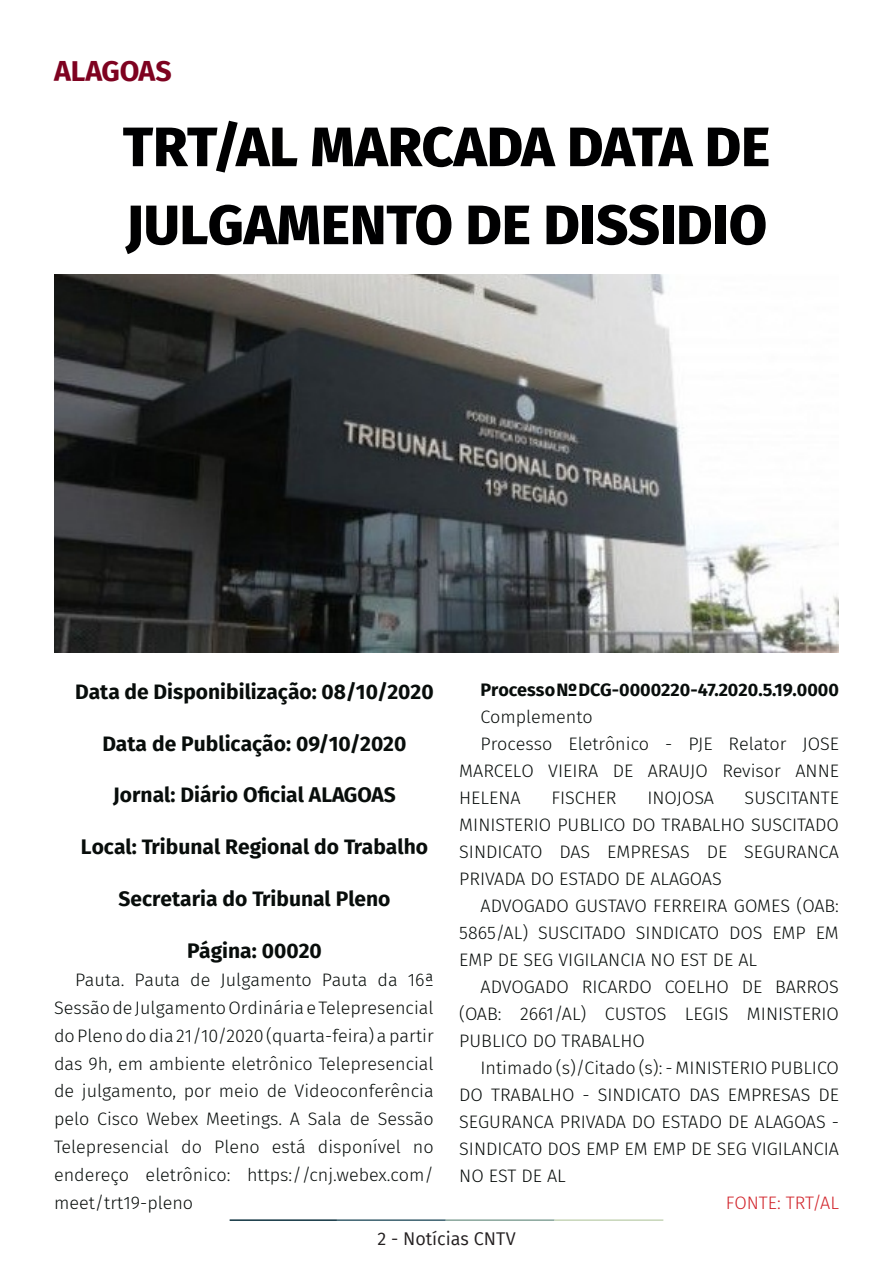
<style>
.page{position:relative;width:893px;height:1263px;background:#fff}
.page>*{position:absolute;margin:0;border:0;box-sizing:border-box;transform-origin:0 0}
.t1{font:800 55.5px/78px "Fira Sans";color:#000001}
.t2{font:700 28.5px "Fira Sans";color:#7e0220}
.t3{font:700 21px "Fira Sans";color:#080d0b}
.t4{font:300 18px/27px "Fira Sans";color:#080d0b;text-align:justify}
.t5{font:700 18px "Fira Sans";color:#080d0b}
.t6{font:18px "Fira Sans";color:#231f20}
.t7{font:300 18px "Fira Sans";color:#d1232a}
</style>
<div class="page">
<hr style="left:230px;top:1219px;width:107px;height:2px;background:#0e323f">
<hr style="left:337px;top:1219px;width:109px;height:2px;background:#3a5f6d">
<hr style="left:446px;top:1219px;width:109px;height:2px;background:#87a59a">
<hr style="left:555px;top:1219px;width:108px;height:2px;background:#c6d5b7">
<img style="left:54px;top:274px;width:785px;height:378px">
<p class="t2" style="left:54px;top:47px;width:119px">ALAGOAS</p>
<p class="t1" style="left:123px;top:103px;width:649px">TRT/AL MARCADA DATA DE<br>JULGAMENTO DE DISSIDIO</p>
<p class="t3" style="left:75px;top:674px;width:360px">Data de Disponibilização: 08/10/2020</p>
<p class="t3" style="left:103px;top:726px;width:305px">Data de Publicação: 09/10/2020</p>
<p class="t3" style="left:113px;top:777px;width:284px">Jornal: Diário Oficial ALAGOAS</p>
<p class="t3" style="left:81px;top:829px;width:349px">Local: Tribunal Regional do Trabalho</p>
<p class="t3" style="left:118px;top:881px;width:273px">Secretaria do Tribunal Pleno</p>
<p class="t3" style="left:187px;top:933px;width:136px">Página: 00020</p>
<p class="t4" style="left:54px;top:966px;width:381px;line-height:27.9px;text-indent:21px">Pauta. Pauta de Julgamento Pauta da 16ª Sessão de Julgamento Ordinária e Telepresencial do Pleno do dia 21/10/2020 (quarta-feira) a partir das 9h, em ambiente eletrônico Telepresencial de julgamento, por meio de Videoconferência pelo Cisco Webex Meetings. A Sala de Sessão Telepresencial do Pleno está disponível no endereço eletrônico: https://cnj.webex.com/ meet/trt19-pleno</p>
<p class="t5" style="left:480px;top:674px;width:360px">Processo Nº DCG-0000220-47.2020.5.19.0000</p>
<p class="t4" style="left:480px;top:703px;width:114px">Complemento</p>
<p class="t4" style="left:459px;top:730px;width:381px;text-indent:21px">Processo Eletrônico - PJE Relator JOSE MARCELO VIEIRA DE ARAUJO Revisor ANNE HELENA</p>
<p class="t4" style="left:459px;top:784px;width:381px;text-indent:285px">SUSCITANTE MINISTERIO PUBLICO DO TRABALHO SUSCITADO SINDICATO DAS EMPRESAS DE SEGURANCA PRIVADA DO ESTADO DE ALAGOAS</p>
<p class="t4" style="left:459px;top:892px;width:381px;text-indent:21px">ADVOGADO GUSTAVO FERREIRA GOMES (OAB:<br>5865/AL) SUSCITADO SINDICATO DOS EMP EM EMP DE SEG VIGILANCIA NO EST DE AL</p>
<p class="t4" style="left:459px;top:973px;width:381px;text-indent:21px">ADVOGADO RICARDO COELHO DE BARROS (OAB: 2661/AL) CUSTOS LEGIS MINISTERIO PUBLICO DO TRABALHO</p>
<p class="t4" style="left:459px;top:1054px;width:381px;text-indent:21px">Intimado (s)/Citado (s): - MINISTERIO PUBLICO DO TRABALHO - SINDICATO DAS EMPRESAS DE SEGURANCA PRIVADA DO ESTADO DE ALAGOAS - SINDICATO DOS EMP EM EMP DE SEG VIGILANCIA NO EST DE AL</p>
<p class="t7" style="left:726px;top:1190px;width:115px">FONTE: TRT/AL</p>
<p class="t4" style="left:551px;top:784px;width:67px">FISCHER</p>
<p class="t4" style="left:647px;top:784px;width:68px">INOJOSA</p>
<p class="t6" style="left:377px;top:1225px;width:140px">2 - Notícias CNTV</p>
</div>
